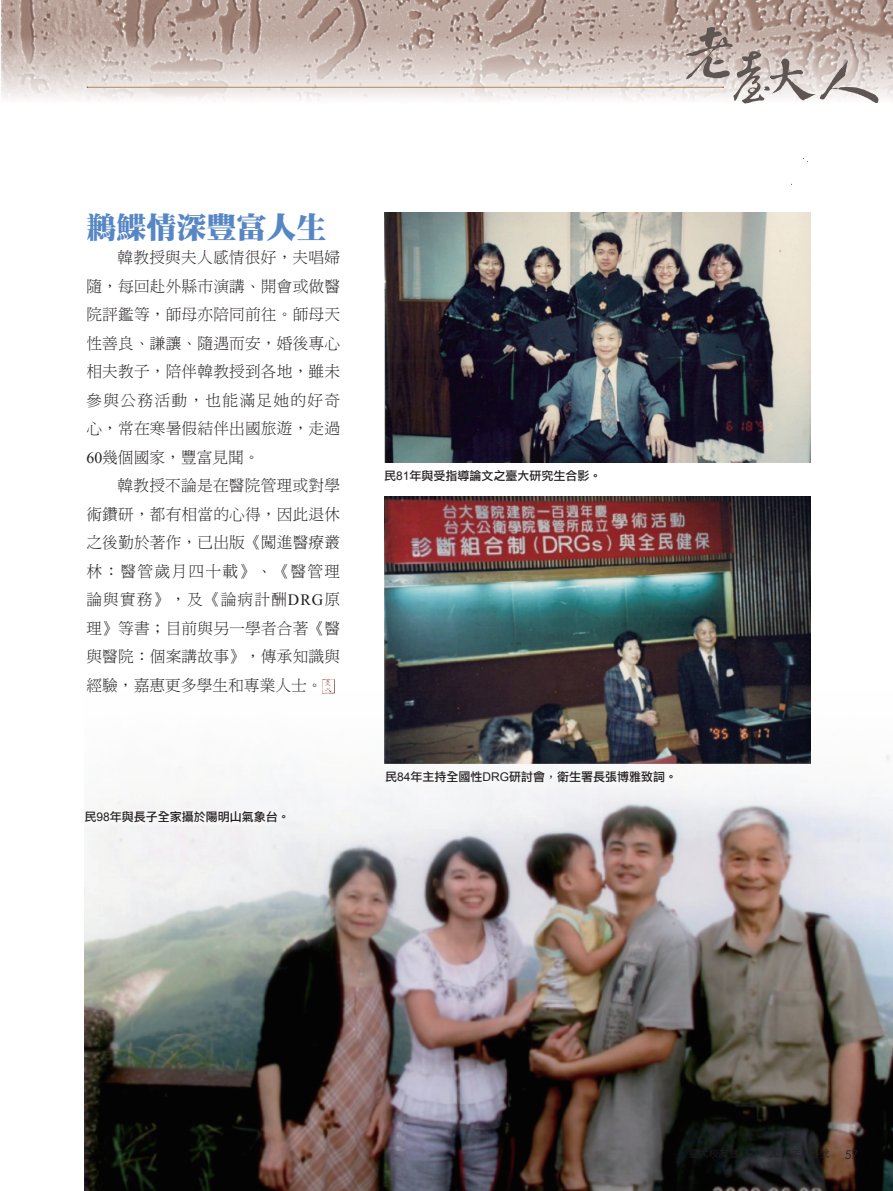
<style>
.page{position:relative;width:893px;height:1191px;background:#fff}
.page>*{position:absolute;margin:0;border:0;box-sizing:border-box;transform-origin:0 0}
.內文-中標{font:30px "DF Ming Std W12";color:#5786c5}
.內文10_5{font:15.75px/28.5px "DF Ming Std W3";letter-spacing:.005em;color:#231f20;text-align:justify}
.圖說{font:12px "DF Li Hei Std W5";color:#231f20}
.t1{font:12px "Century Gothic";color:#231f20}
.s1{font-family:"Times New Roman"}
.s2{font-family:"Arial"}
</style>
<div class="page">
<img style="left:85px;top:690px;width:808px;height:501px">
<img style="left:384px;top:213px;width:426px;height:250px">
<img style="left:384px;top:497px;width:426px;height:266px">
<img style="left:323px;top:679px;width:11px;height:14px">
<div style="left:80px;top:806px;width:211px;height:22px;background:#f8f8f8"></div>
<svg style="left:0;top:0;width:893px;height:102px;background:#c6b5ae"></svg>
<div style="left:85px;top:85px;width:650px;height:14px;background:#f2eeed"></div>
<svg style="left:686px;top:27px;width:192px;height:76px;background:#c1b5b0"></svg>
<hr style="left:84px;top:86px;width:640px;height:4px;background:#231f20;opacity:.25">
<p class="內文-中標" style="left:86px;top:211px;width:242px">鶼鰈情深豐富人生</p>
<p class="內文10_5" style="left:86px;top:243px;width:255px;text-indent:31px">韓教授與夫人感情很好，夫唱婦隨，每回赴外縣市演講、開會或做醫院評鑑等，師母亦陪同前往。師母天性善良、謙讓、隨遇而安，婚後專心相夫教子，陪伴韓教授到各地，雖未參與公務活動，也能滿足她的好奇心，常在寒暑假結伴出國旅遊，走過<span class="s1">60</span>幾個國家，豐富見聞。</p>
<p class="內文10_5" style="left:86px;top:471px;width:255px;text-indent:31px">韓教授不論是在醫院管理或對學術鑽研，都有相當的心得，因此退休之後勤於著作，已出版《闖進醫療叢林：醫管歲月四十載》、《醫管理論與實務》，及《論病計酬<span class="s1">DRG</span>原理》等書；目前與另一學者合著《醫與醫院：個案講故事》，傳承知識與經驗，嘉惠更多學生和專業人士。</p>
<p class="圖說" style="left:85px;top:810px;width:207px">民<span class="s2">98</span>年與長子全家攝於陽明山氣象台。</p>
<p class="圖說" style="left:384px;top:469px;width:219px">民<span class="s2">81</span>年與受指導論文之臺大研究生合影。</p>
<p class="圖說" style="left:385px;top:770px;width:294px">民<span class="s2">84</span>年主持全國性<span class="s2">DRG</span>研討會，衛生署長張博雅致詞。</p>
<p class="t1" style="left:845px;top:1147px;width:15px">57</p>
</div>
